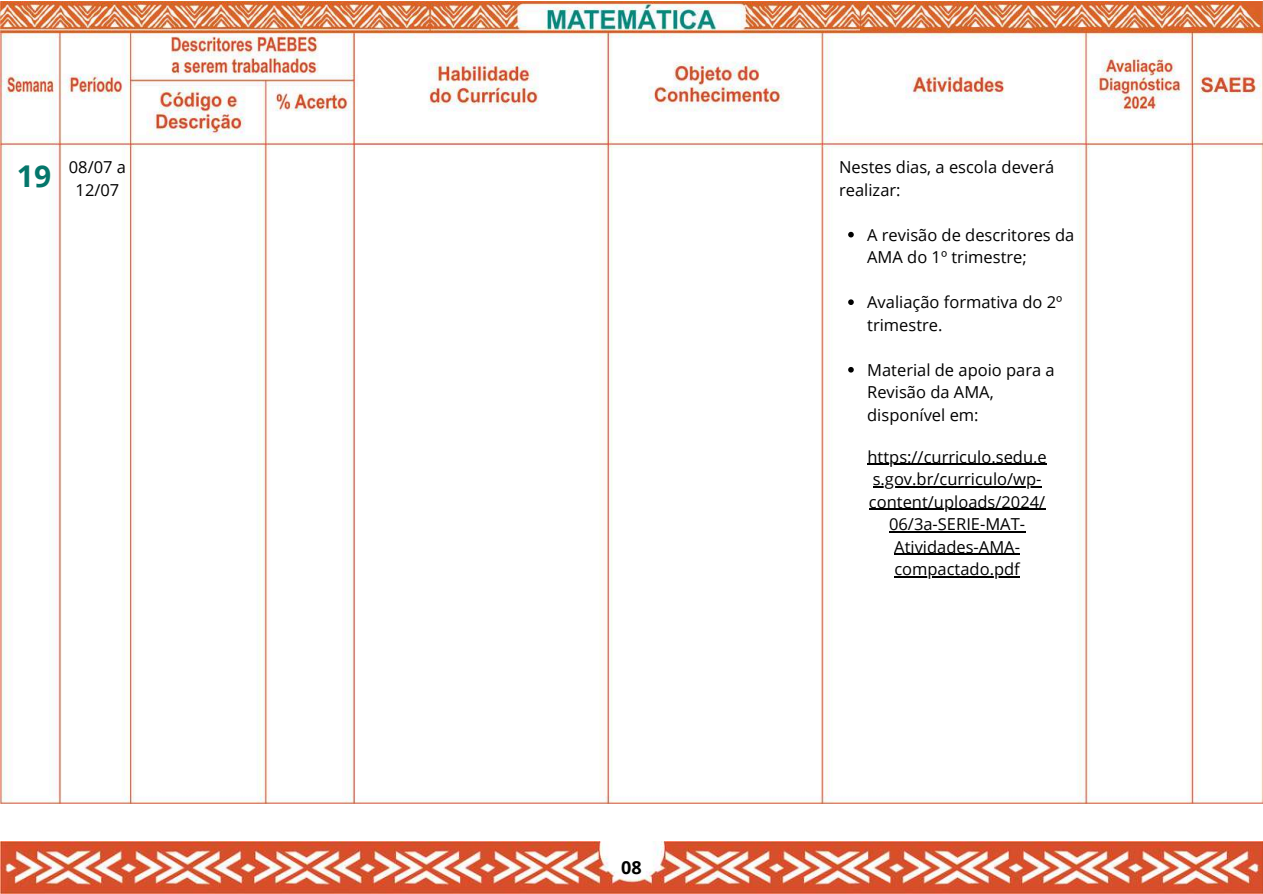
<style>
.page{position:relative;width:1263px;height:894px;background:#fff}
.page>*{position:absolute;margin:0;border:0;box-sizing:border-box;transform-origin:0 0}
.t1{font:700 30px "Open Sans";color:#05766b}
.t2{font:700 18px "Open Sans";color:#000}
.t3{font:16.5px/22.5px "Open Sans";color:#000}
</style>
<div class="page">
<img style="left:0;top:841px;width:1263px;height:52px">
<img style="left:0;top:1px;width:1263px;height:802px">
<hr style="left:867px;top:463px;width:180px;height:2px;background:#000">
<hr style="left:873px;top:486px;width:168px;height:1px;background:#000">
<hr style="left:869px;top:508px;width:176px;height:2px;background:#000">
<hr style="left:889px;top:531px;width:136px;height:1px;background:#000">
<hr style="left:894px;top:553px;width:126px;height:2px;background:#000">
<hr style="left:894px;top:576px;width:126px;height:1px;background:#000">
<svg style="left:848px;top:232px;width:6px;height:5px"></svg>
<svg style="left:848px;top:299px;width:6px;height:6px"></svg>
<svg style="left:848px;top:367px;width:6px;height:5px"></svg>
<h1 class="t1" style="left:17px;top:154px;width:36px">19</h1>
<p class="t3" style="left:69px;top:155px;width:59px;text-align:center">08/07 a<br>12/07</p>
<p class="t2" style="left:621px;top:854px;width:22px">08</p>
<p class="t3" style="left:839px;top:155px;width:217px">Nestes dias, a escola deverá realizar:</p>
<p class="t3" style="left:867px;top:223px;width:209px">A revisão de descritores da<br>AMA do 1º trimestre;</p>
<p class="t3" style="left:867px;top:290px;width:197px">Avaliação formativa do 2º trimestre.</p>
<p class="t3" style="left:867px;top:358px;width:189px">Material de apoio para a<br>Revisão da AMA, disponível em:</p>
<p class="t3" style="left:867px;top:445px;width:181px;text-align:center">https://curriculo.sedu.e s.gov.br/curriculo/wp&shy;content/uploads/2024/<br>06/3a-SERIE-MAT-<br>Atividades-AMA&shy;compactado.pdf</p>
</div>
